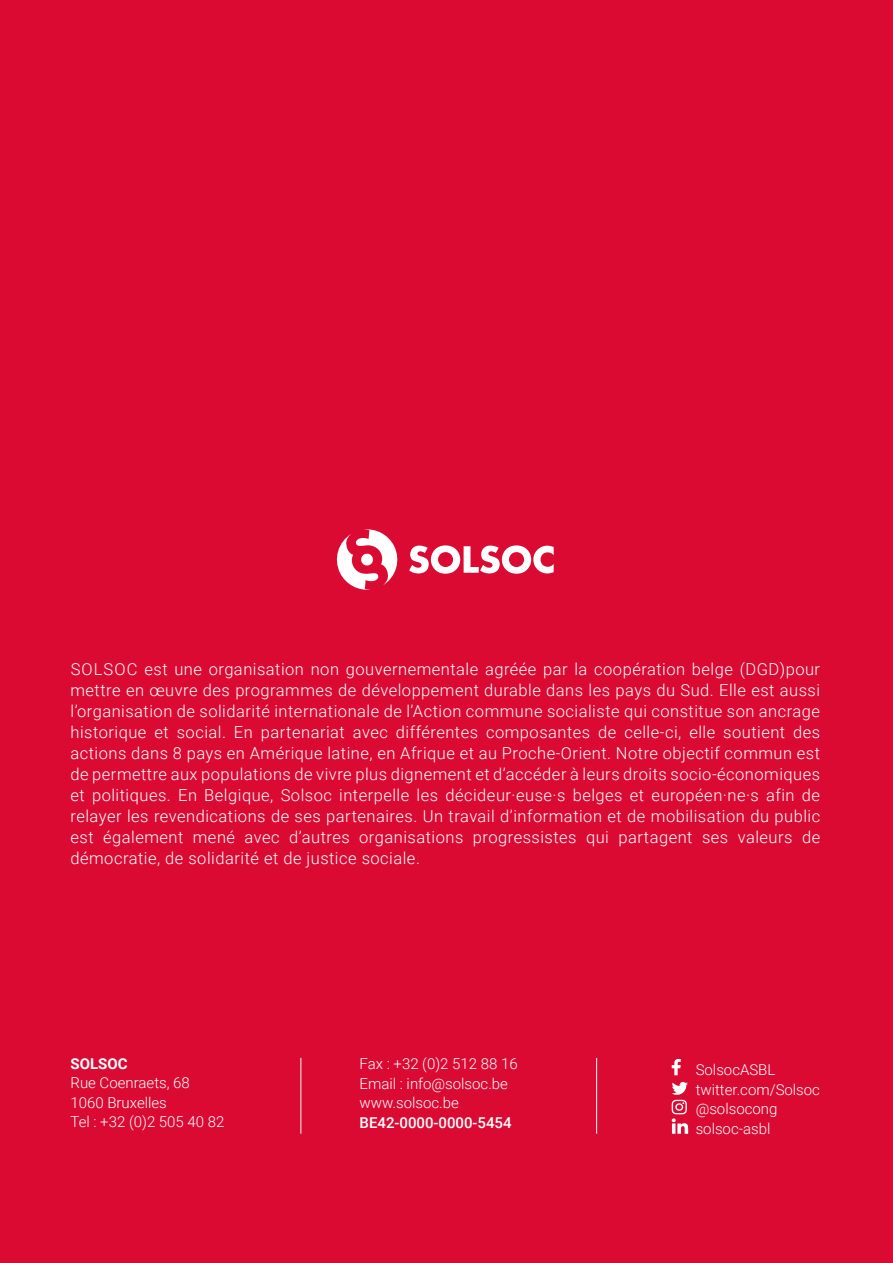
<style>
.page{position:relative;width:893px;height:1263px;background:#db0a33}
.page>*{position:absolute;margin:0;border:0;box-sizing:border-box;transform-origin:0 0}
.t1{font:300 16.5px/21px "Roboto";letter-spacing:.03em;color:#fff;text-align:justify}
.t2{font:300 15px/19.5px "Roboto";color:#fff}
.t3{font:500 15px "Roboto";color:#fff}
.t4{font:700 15px "Roboto";color:#fff}
</style>
<div class="page">
<svg style="left:672px;top:1059px;width:9px;height:16px"></svg>
<svg style="left:672px;top:1082px;width:16px;height:52px"></svg>
<hr style="left:300px;top:1058px;width:1px;height:76px;background:#fff">
<hr style="left:596px;top:1058px;width:1px;height:76px;background:#fff">
<svg style="left:336px;top:529px;width:62px;height:61px"></svg>
<svg style="left:409px;top:545px;width:145px;height:29px"></svg>
<p class="t1" style="left:71px;top:658px;width:751px">SOLSOC est une organisation non gouvernementale agréée par la coopération belge (DGD)pour mettre en œuvre des programmes de développement durable dans les pays du Sud. Elle est aussi l’organisation de solidarité internationale de l’Action commune socialiste qui constitue son ancrage historique et social. En partenariat avec différentes composantes de celle-ci, elle soutient des actions dans 8 pays en Amérique latine, en Afrique et au Proche-Orient. Notre objectif commun est de permettre aux populations de vivre plus dignement et d’accéder à leurs droits socio-économiques et politiques. En Belgique, Solsoc interpelle les décideur·euse·s belges et européen·ne·s afin de relayer les revendications de ses partenaires. Un travail d’information et de mobilisation du public est également mené avec d’autres organisations progressistes qui partagent ses valeurs de démocratie, de solidarité et de justice sociale.</p>
<p class="t4" style="left:70px;top:1053px;width:59px">SOLSOC</p>
<p class="t2" style="left:70px;top:1073px;width:155px">Rue Coenraets, 68<br>1060 Bruxelles<br>Tel : +32 (0)2 505 40 82</p>
<p class="t2" style="left:360px;top:1053px;width:160px">Fax : +32 (0)2 512 88 16<br>Email : info@solsoc.be www.solsoc.be</p>
<p class="t3" style="left:360px;top:1112px;width:153px">BE42-0000-0000-5454</p>
<p class="t2" style="left:696px;top:1060px;width:126px">SolsocASBL twitter.com/Solsoc @solsocong solsoc-asbl</p>
</div>
